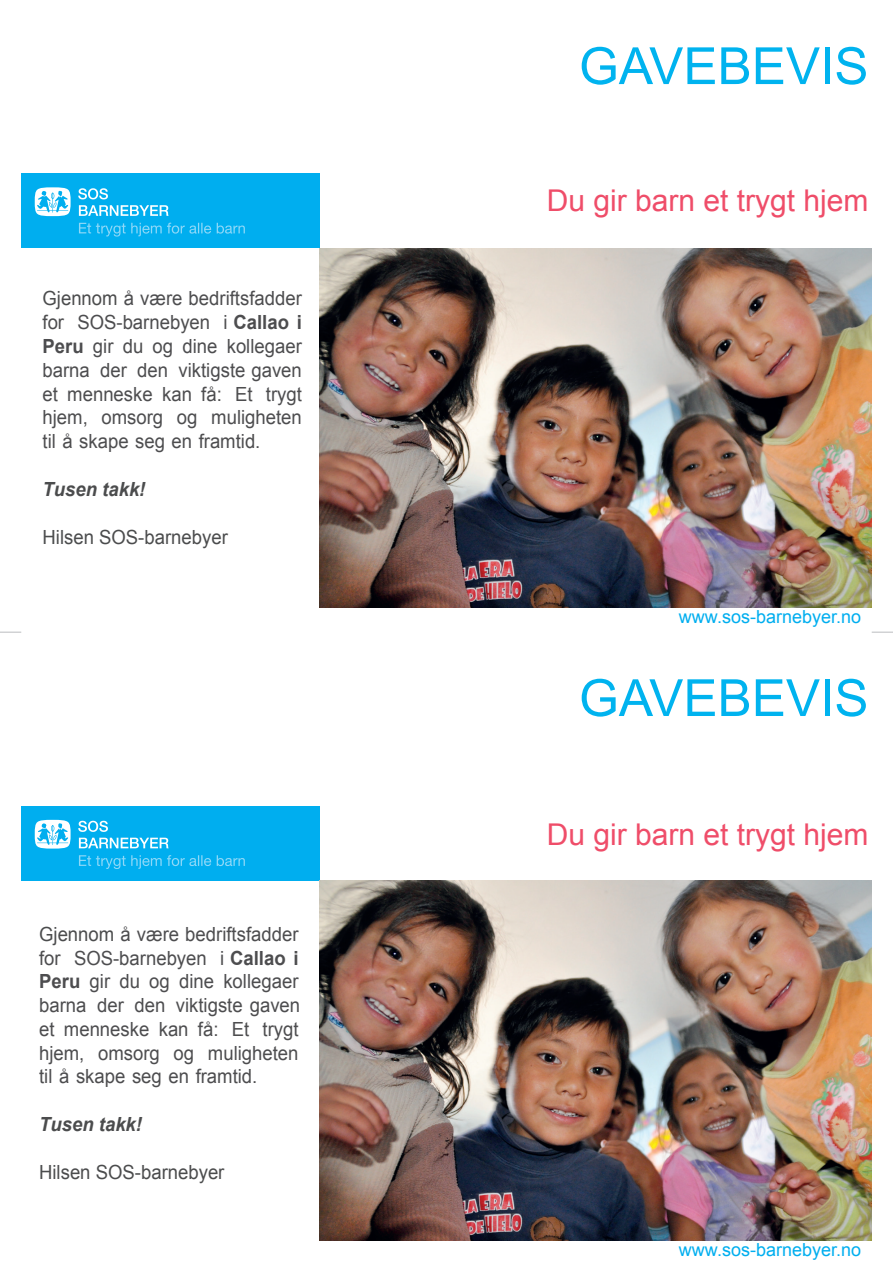
<style>
.page{position:relative;width:893px;height:1263px;background:#fff}
.page>*{position:absolute;margin:0;border:0;box-sizing:border-box;transform-origin:0 0}
.t1{font:51.3px "Arial";color:#00b3ef}
.t2{font:30px "Arial";color:#ef4d69}
.t3{font:19.5px/23.7px "Arial";color:#4d4d4f;text-align:justify;scale:.95 1}
.t4{font:19.5px "Arial";color:#4b4c4d;scale:.95 1}
.t5{font:italic 700 19.5px "Arial";color:#4b4c4d;scale:.95 1}
.t6{font:18px "Arial";color:#00aeef}
.s1{color:#4b4c4d}
.s2{font-weight:700}
</style>
<div class="page">
<div style="left:21px;top:173px;width:298px;height:75px;background:#00aeef"></div>
<svg style="left:35px;top:187px;width:36px;height:29px"></svg>
<svg style="left:78px;top:188px;width:30px;height:11px"></svg>
<svg style="left:79px;top:205px;width:90px;height:11px"></svg>
<svg style="left:79px;top:223px;width:166px;height:14px"></svg>
<div style="left:21px;top:806px;width:298px;height:74px;background:#00aeef"></div>
<svg style="left:35px;top:820px;width:36px;height:28px"></svg>
<svg style="left:78px;top:821px;width:30px;height:11px"></svg>
<svg style="left:79px;top:838px;width:90px;height:10px"></svg>
<svg style="left:79px;top:855px;width:166px;height:14px"></svg>
<hr style="left:872px;top:631px;width:21px;height:2px;background:#d1d2d4">
<hr style="left:0;top:631px;width:21px;height:2px;background:#d1d2d4">
<img style="left:319px;top:248px;width:553px;height:360px">
<img style="left:319px;top:881px;width:553px;height:360px">
<p class="t3" style="left:43px;top:287px;width:275px"><span class="s1">Gjennom</span> å være bedriftsfadder for SOS-barnebyen i <span class="s2">Callao i Peru</span> gir du og dine kollegaer barna der den viktigste gaven et menneske kan få: Et trygt hjem, omsorg og muligheten til å skape seg en framtid.</p>
<p class="t5" style="left:43px;top:476px;width:110px">Tusen takk!</p>
<p class="t4" style="left:43px;top:524px;width:197px">Hilsen SOS-barnebyer</p>
<p class="t3" style="left:39px;top:922px;width:276px"><span class="s1">Gjennom</span> å være bedriftsfadder for SOS-barnebyen i <span class="s2">Callao i Peru</span> gir du og dine kollegaer barna der den viktigste gaven et menneske kan få: Et trygt hjem, omsorg og muligheten til å skape seg en framtid.</p>
<p class="t5" style="left:39px;top:1112px;width:110px">Tusen takk!</p>
<p class="t4" style="left:39px;top:1160px;width:197px">Hilsen SOS-barnebyer</p>
<p class="t1" style="left:579px;top:32px;width:291px">GAVEBEVIS</p>
<p class="t2" style="left:547px;top:181px;width:323px">Du gir barn et trygt hjem</p>
<p class="t6" style="left:679px;top:605px;width:184px">www.sos-barnebyer.no</p>
<p class="t1" style="left:579px;top:664px;width:291px">GAVEBEVIS</p>
<p class="t2" style="left:547px;top:814px;width:323px">Du gir barn et trygt hjem</p>
<p class="t6" style="left:679px;top:1237px;width:184px">www.sos-barnebyer.no</p>
</div>
